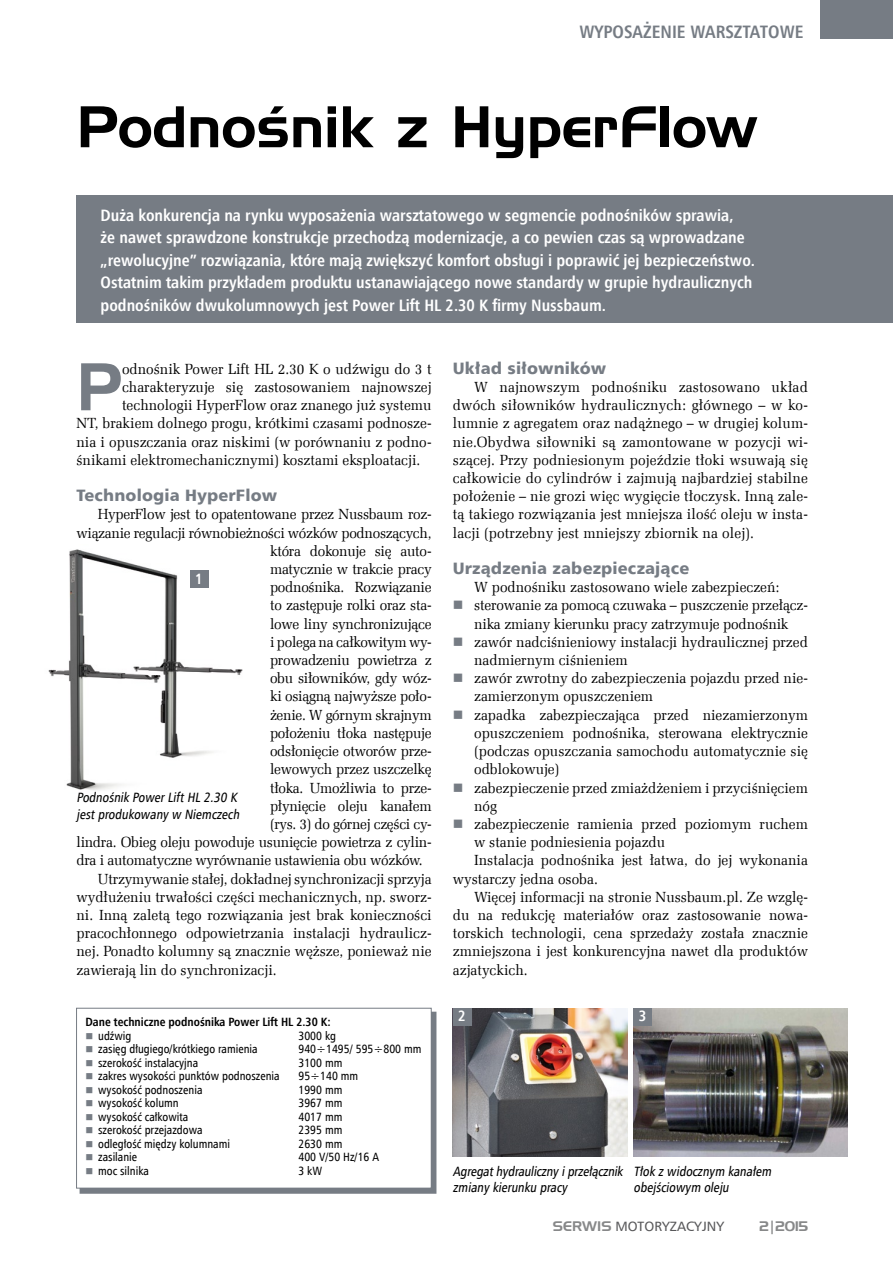
<style>
.page{position:relative;width:893px;height:1263px;background:#fff}
.page>*{position:absolute;margin:0;border:0;box-sizing:border-box;transform-origin:0 0}
.t1{font:65.4px "Handel Gothic EU";color:#767c84;scale:.95 1}
.t2{font:57px "Handel Gothic EU";color:#000}
.t3{font:700 18px "Humnst 777 Cn EU";color:#767c84}
.t4{font:700 16.5px/22.5px "Humnst 777 Cn EU";color:#fff}
.t5{font:16.5px "Humnst 777 Blk EU";letter-spacing:.01em;color:#767c84}
.t6{font:700 15px "Humnst 777 Cn EU";color:#fff}
.t7{font:14.7px/18.1px "Zapf Ellipt EU";color:#000;scale:.95 1}
.t8{font:14.7px "Zapf Ellipt EU";letter-spacing:-.02em;color:#000;scale:.95 1}
.t9{font:italic 13.5px/16.5px "Humnst 777 Cn EU";color:#000}
.t10{font:13.5px "Humnst 777 EU";color:#58585a}
.t11{font:13.5px "Handel Gothic EU";color:#878889}
.t12{font:12px "Humnst 777 Cn EU";color:#000}
.t13{font:700 12px "Humnst 777 Cn EU";color:#000}
.s1{color:#767c84}
.s2{font-family:"Handel Gothic EU";color:#878889}
</style>
<div class="page">
<div style="left:77px;top:196px;width:816px;height:127px;background:#767c84"></div>
<svg style="left:79px;top:1011px;width:358px;height:183px;fill:#767c84"></svg>
<div style="left:77px;top:1008px;width:354px;height:180px;background:#fff"></div>
<div style="left:76px;top:1008px;width:356px;height:180px;border:1px solid #767c84"></div>
<img style="left:48px;top:549px;width:195px;height:241px">
<img style="left:453px;top:1008px;width:175px;height:148px">
<img style="left:634px;top:1008px;width:213px;height:149px">
<div style="left:190px;top:571px;width:18px;height:17px;background:#767c84"></div>
<div style="left:453px;top:1008px;width:18px;height:17px;background:#767c84"></div>
<div style="left:634px;top:1008px;width:18px;height:17px;background:#767c84"></div>
<div style="left:821px;top:0;width:72px;height:38px;background:#767c84"></div>
<p class="t3" style="left:579px;top:21px;width:226px">Wyposażenie warsztatow e</p>
<h2 class="t2" style="left:77px;top:92px;width:682px">Podnośnik z HyperFlow</h2>
<p class="t4" style="left:101px;top:204px;width:656px">Duża konkurencja na rynku wyposażenia warsztatowego w segmencie podnośników sprawia,<br>że nawet sprawdzone konstrukcje przechodzą modernizacje, a co pewien czas są wprowadzane „rewolucyjne” rozwiązania, które mają zwiększyć komfort obsługi i poprawić jej bezpieczeństwo.<br>Ostatnim takim przykładem produktu ustanawiającego nowe standardy w grupie hydraulicznych podnośników dwukolumnowych jest Power Lift HL 2.30 K firmy Nussbaum.</p>
<h1 class="t1" style="left:77px;top:347px;width:50px">P</h1>
<p class="t7" style="left:122px;top:360px;width:327px">odnośnik Power Lift HL 2.30 K o udźwigu do 3 t</p>
<p class="t7" style="left:122px;top:378px;width:327px">charakteryzuje się zastosowaniem najnowszej</p>
<p class="t7" style="left:122px;top:396px;width:327px">technologii HyperFlow oraz znanego już systemu</p>
<p class="t7" style="left:77px;top:415px;width:375px">NT, brakiem dolnego progu, krótkimi czasami podnosze-</p>
<p class="t7" style="left:77px;top:433px;width:375px">nia i opuszczania oraz niskimi (w porównaniu z podno-</p>
<p class="t7" style="left:77px;top:451px;width:363px">śnikami elektromechanicznymi) kosztami eksploatacji.</p>
<p class="t5" style="left:77px;top:485px;width:202px">Technologia HyperFlow</p>
<p class="t8" style="left:98px;top:506px;width:353px">HyperFlow jest to opatentowane przez Nussbaum roz-</p>
<p class="t8" style="left:77px;top:524px;width:375px">wiązanie regulacji równobieżności wózków podnoszących,</p>
<p class="t8" style="left:270px;top:542px;width:172px">która dokonuje się auto-</p>
<p class="t8" style="left:270px;top:560px;width:172px">matycznie w trakcie pracy</p>
<p class="t8" style="left:270px;top:578px;width:172px">podnośnika. Rozwiązanie</p>
<p class="t8" style="left:270px;top:597px;width:172px">to zastępuje rolki oraz sta-</p>
<p class="t8" style="left:270px;top:615px;width:172px">lowe liny synchronizujące</p>
<p class="t8" style="left:270px;top:633px;width:172px">i polega na całkowitym wy-</p>
<p class="t8" style="left:270px;top:651px;width:172px">prowadzeniu powietrza z</p>
<p class="t8" style="left:270px;top:669px;width:172px">obu siłowników, gdy wóz-</p>
<p class="t8" style="left:270px;top:687px;width:172px">ki osiągną najwyższe poło-</p>
<p class="t8" style="left:270px;top:706px;width:172px">żenie. W górnym skrajnym</p>
<p class="t8" style="left:270px;top:724px;width:172px">położeniu tłoka następuje</p>
<p class="t8" style="left:270px;top:742px;width:172px">odsłonięcie otworów prze-</p>
<p class="t8" style="left:270px;top:760px;width:172px">lewowych przez uszczelkę</p>
<p class="t8" style="left:270px;top:778px;width:172px">tłoka. Umożliwia to prze-</p>
<p class="t8" style="left:270px;top:797px;width:172px">płynięcie oleju kanałem</p>
<p class="t8" style="left:270px;top:815px;width:172px">(rys. 3) do górnej części cy-</p>
<p class="t8" style="left:77px;top:833px;width:375px">lindra. Obieg oleju powoduje usunięcie powietrza z cylin-</p>
<p class="t8" style="left:77px;top:851px;width:366px">dra i automatyczne wyrównanie ustawienia obu wózków.</p>
<p class="t7" style="left:98px;top:870px;width:353px">Utrzymywanie stałej, dokładnej synchronizacji sprzyja</p>
<p class="t7" style="left:77px;top:888px;width:375px">wydłużeniu trwałości części mechanicznych, np. sworz-</p>
<p class="t7" style="left:77px;top:906px;width:375px">ni. Inną zaletą tego rozwiązania jest brak konieczności</p>
<p class="t7" style="left:77px;top:924px;width:375px">pracochłonnego odpowietrzania instalacji hydraulicz-</p>
<p class="t7" style="left:77px;top:942px;width:375px">nej. Ponadto kolumny są znacznie węższe, ponieważ nie</p>
<p class="t7" style="left:77px;top:961px;width:212px">zawierają lin do synchronizacji.</p>
<p class="t6" style="left:195px;top:569px;width:9px">1</p>
<p class="t9" style="left:77px;top:789px;width:167px">Podnośnik Power Lift HL 2.30 K jest produkowany w Niemczech</p>
<p class="t13" style="left:85px;top:1014px;width:247px">Dane techniczne podnośnika Power Lift HL 2.30 K:</p>
<p class="t12" style="left:85px;top:1028px;width:48px"><span class="s1">■</span> udźwig</p>
<p class="t12" style="left:298px;top:1028px;width:39px">3000 kg</p>
<p class="t12" style="left:85px;top:1041px;width:174px"><span class="s1">■</span> zasięg długiego/krótkiego ramienia</p>
<p class="t12" style="left:298px;top:1041px;width:125px">940÷1495/ 595÷800 mm</p>
<p class="t12" style="left:85px;top:1055px;width:114px"><span class="s1">■</span> szerokość instalacyjna</p>
<p class="t12" style="left:298px;top:1055px;width:45px">3100 mm</p>
<p class="t12" style="left:85px;top:1068px;width:196px"><span class="s1">■</span> zakres wysokości punktów podnoszenia</p>
<p class="t12" style="left:298px;top:1068px;width:61px">95÷140 mm</p>
<p class="t12" style="left:85px;top:1082px;width:119px"><span class="s1">■</span> wysokość podnoszenia</p>
<p class="t12" style="left:298px;top:1082px;width:45px">1990 mm</p>
<p class="t12" style="left:85px;top:1095px;width:95px"><span class="s1">■</span> wysokość kolumn</p>
<p class="t12" style="left:298px;top:1095px;width:45px">3967 mm</p>
<p class="t12" style="left:85px;top:1109px;width:104px"><span class="s1">■</span> wysokość całkowita</p>
<p class="t12" style="left:298px;top:1109px;width:45px">4017 mm</p>
<p class="t12" style="left:85px;top:1122px;width:119px"><span class="s1">■</span> szerokość przejazdowa</p>
<p class="t12" style="left:298px;top:1122px;width:45px">2395 mm</p>
<p class="t12" style="left:85px;top:1136px;width:146px"><span class="s1">■</span> odległość między kolumnami</p>
<p class="t12" style="left:298px;top:1136px;width:45px">2630 mm</p>
<p class="t12" style="left:85px;top:1149px;width:53px"><span class="s1">■</span> zasilanie</p>
<p class="t12" style="left:298px;top:1149px;width:82px">400 V/50 Hz/16 A</p>
<p class="t12" style="left:85px;top:1163px;width:65px"><span class="s1">■</span> moc silnika</p>
<p class="t12" style="left:298px;top:1163px;width:25px">3 kW</p>
<p class="t5" style="left:453px;top:357px;width:155px">Układ siłowników</p>
<p class="t7" style="left:453px;top:378px;width:375px;text-align:justify;text-indent:21px">W najnowszym podnośniku zastosowano układ dwóch siłowników hydraulicznych: głównego – w ko&shy;lumnie z agregatem oraz nadążnego – w drugiej kolum&shy;nie.Obydwa siłowniki są zamontowane w pozycji wi&shy;szącej. Przy podniesionym pojeździe tłoki wsuwają się całkowicie do cylindrów i zajmują najbardziej stabilne położenie – nie grozi więc wygięcie tłoczysk. Inną zale&shy;tą takiego rozwiązania jest mniejsza ilość oleju w insta&shy;lacji (potrzebny jest mniejszy zbiornik na olej).</p>
<p class="t5" style="left:453px;top:558px;width:238px">Urządzenia zabezpieczające</p>
<p class="t7" style="left:474px;top:578px;width:323px">W podnośniku zastosowano wiele zabezpieczeń:</p>
<p class="t7" style="left:453px;top:597px;width:375px;text-align:center"><span class="s1">■</span> sterowanie za pomocą czuwaka – puszczenie przełącz&shy;nika zmiany kierunku pracy zatrzymuje podnośnik</p>
<p class="t7" style="left:474px;top:633px;width:353px;text-indent:-21px"><span class="s1">■</span> zawór nadciśnieniowy instalacji hydraulicznej przed nadmiernym ciśnieniem</p>
<p class="t7" style="left:474px;top:669px;width:353px;text-indent:-21px"><span class="s1">■</span> zawór zwrotny do zabezpieczenia pojazdu przed nie&shy;zamierzonym opuszczeniem</p>
<p class="t7" style="left:474px;top:706px;width:353px;text-align:justify;text-indent:-21px"><span class="s1">■</span> zapadka zabezpieczająca przed niezamierzonym opuszczeniem podnośnika, sterowana elektrycznie (podczas opuszczania samochodu automatycznie się odblokowuje)</p>
<p class="t7" style="left:474px;top:779px;width:353px;text-indent:-21px"><span class="s1">■</span> zabezpieczenie przed zmiażdżeniem i przyciśnięciem nóg</p>
<p class="t7" style="left:453px;top:815px;width:375px"><span class="s1">■</span> zabezpieczenie ramienia przed poziomym ruchem</p>
<p class="t7" style="left:474px;top:833px;width:203px">w stanie podniesienia pojazdu</p>
<p class="t7" style="left:474px;top:851px;width:353px">Instalacja podnośnika jest łatwa, do jej wykonania</p>
<p class="t7" style="left:453px;top:870px;width:154px">wystarczy jedna osoba.</p>
<p class="t7" style="left:474px;top:888px;width:353px">Więcej informacji na stronie Nussbaum.pl. Ze wzglę-</p>
<p class="t7" style="left:453px;top:906px;width:375px">du na redukcję materiałów oraz zastosowanie nowa-</p>
<p class="t7" style="left:453px;top:924px;width:375px">torskich technologii, cena sprzedaży została znacznie</p>
<p class="t7" style="left:453px;top:942px;width:375px">zmniejszona i jest konkurencyjna nawet dla produktów</p>
<p class="t7" style="left:453px;top:961px;width:80px">azjatyckich.</p>
<p class="t6" style="left:458px;top:1007px;width:9px">2</p>
<p class="t6" style="left:639px;top:1007px;width:9px">3</p>
<p class="t9" style="left:453px;top:1163px;width:174px">Agregat hydrauliczny i przełącznik zmiany kierunku pracy</p>
<p class="t9" style="left:634px;top:1163px;width:142px">Tłok z widocznym kanałem obejściowym oleju</p>
<p class="t10" style="left:553px;top:1217px;width:173px"><span class="s2">SERWIS</span> MOTORYZACYJNY</p>
<p class="t11" style="left:759px;top:1217px;width:50px">2|2015</p>
</div>
